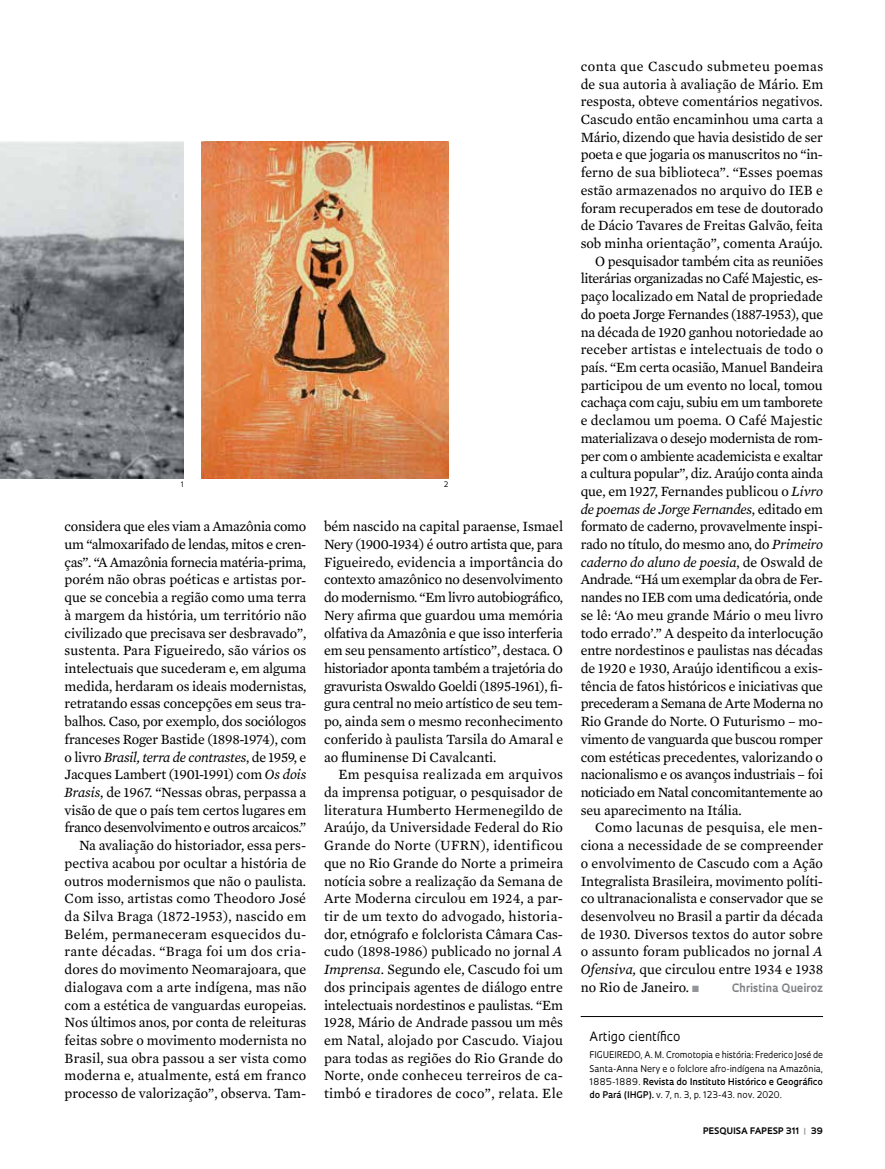
<style>
.page{position:relative;width:885px;height:1169px;background:#fff}
.page>*{position:absolute;margin:0;border:0;box-sizing:border-box;transform-origin:0 0}
.t1{font:14.4px/17.7px "Mercury Text G2";letter-spacing:-.005em;color:#000;text-align:justify}
.t2{font:14.4px "Mercury Text G2";letter-spacing:-.025em;color:#000}
.t3{font:italic 14.4px "Mercury Text G2";letter-spacing:-.015em;color:#000}
.t4{font:14.4px "Mercury Text G2";letter-spacing:-.03em;color:#000}
.t5{font:14.4px "Mercury Text G2";letter-spacing:.035em;color:#000}
.t6{font:14.4px "Mercury Text G2";letter-spacing:.02em;color:#000}
.t7{font:12.6px "Oculum";letter-spacing:-.005em;color:#000}
.t8{font:700 11.25px "Oculum";color:#808285}
.t9{font:9px/13.2px "Oculum";letter-spacing:-.005em;color:#000;text-align:justify}
.t10{font:700 8.7px "Oculum";letter-spacing:.015em;color:#000}
.t11{font:7.35px "Oculum";color:#000}
.s1{font-style:italic}
.s2{font-style:normal}
.s3{color:#939598}
.s4{font-weight:600}
</style>
<div class="page">
<img style="left:0;top:142px;width:184px;height:336px">
<svg style="left:0;top:141px;width:8px;height:216px;background:#acafb2"></svg>
<hr style="left:581px;top:1016px;width:242px;height:1px;background:#000">
<img style="left:202px;top:142px;width:246px;height:336px">
<p class="t11" style="left:181px;top:479px;width:5px">1</p>
<p class="t11" style="left:444px;top:479px;width:6px">2</p>
<p class="t1" style="left:65px;top:517px;width:243px;text-align:right">considera que eles viam a Amazônia como um “almoxarifado de lendas, mitos e cren&shy;ças”. “A Amazônia fornecia matéria-prima, porém não obras poéticas e artistas por&shy;que se concebia a região como uma terra à margem da história, um território não civilizado que precisava ser desbravado”, sustenta. Para Figueiredo, são vários os intelectuais que sucederam e, em alguma medida, herdaram os ideais modernistas, retratando essas concepções em seus tra&shy;balhos. Caso, por exemplo, dos sociólogos franceses Roger Bastide (1898-1974), com o livro <span class="s1">Brasil, terra de contrastes</span>, de 1959, e Jacques Lambert (1901-1991) com <span class="s1">Os dois Brasis</span>, de 1967. “Nessas obras, perpassa a visão de que o país tem certos lugares em franco desenvolvimento e outros arcaicos.” Na avaliação do historiador, essa pers&shy;pectiva acabou por ocultar a história de outros modernismos que não o paulista.<br>Com isso, artistas como Theodoro José da Silva Braga (1872-1953), nascido em Belém, permaneceram esquecidos du&shy;rante décadas. “Braga foi um dos cria&shy;dores do movimento Neomarajoara, que dialogava com a arte indígena, mas não com a estética de vanguardas europeias.<br>Nos últimos anos, por conta de releituras feitas sobre o movimento modernista no Brasil, sua obra passou a ser vista como moderna e, atualmente, está em franco processo de valorização”, observa. Tam-</p>
<p class="t1" style="left:324px;top:517px;width:241px">bém nascido na capital paraense, Ismael Nery (1900-1934) é outro artista que, para Figueiredo, evidencia a importância do contexto amazônico no desenvolvimento do modernismo. “Em livro autobiográfico, Nery afirma que guardou uma memória olfativa da Amazônia e que isso interferia em seu pensamento artístico”, destaca. O historiador aponta também a trajetória do gravurista Oswaldo Goeldi (1895-1961), fi&shy;gura central no meio artístico de seu tem&shy;po, ainda sem o mesmo reconhecimento conferido à paulista Tarsila do Amaral e ao fluminense Di Cavalcanti.</p>
<p class="t1" style="left:324px;top:765px;width:241px;text-indent:14px">Em pesquisa realizada em arquivos da imprensa potiguar, o pesquisador de literatura Humberto Hermenegildo de Araújo, da Universidade Federal do Rio Grande do Norte (UFRN), identificou que no Rio Grande do Norte a primeira notícia sobre a realização da Semana de Arte Moderna circulou em 1924, a par&shy;tir de um texto do advogado, historia&shy;dor, etnógrafo e folclorista Câmara Cas&shy;cudo (1898-1986) publicado no jornal <span class="s1">A Imprensa</span>. Segundo ele, Cascudo foi um dos principais agentes de diálogo entre intelectuais nordestinos e paulistas. “Em 1928, Mário de Andrade passou um mês em Natal, alojado por Cascudo. Viajou para todas as regiões do Rio Grande do Norte, onde conheceu terreiros de ca&shy;timbó e tiradores de coco”, relata. Ele</p>
<p class="t5" style="left:581px;top:56px;width:244px">conta que Cascudo submeteu poemas</p>
<p class="t1" style="left:581px;top:74px;width:244px">de sua autoria à avaliação de Mário. Em</p>
<p class="t1" style="left:581px;top:92px;width:244px">resposta, obteve comentários negativos.</p>
<p class="t1" style="left:581px;top:110px;width:244px">Cascudo então encaminhou uma carta a</p>
<p class="t1" style="left:581px;top:127px;width:244px">Mário, dizendo que havia desistido de ser</p>
<p class="t1" style="left:581px;top:145px;width:244px">poeta e que jogaria os manuscritos no “in-</p>
<p class="t1" style="left:581px;top:163px;width:244px">ferno de sua biblioteca”. “Esses poemas</p>
<p class="t1" style="left:581px;top:180px;width:244px">estão armazenados no arquivo do IEB e</p>
<p class="t1" style="left:581px;top:198px;width:244px">foram recuperados em tese de doutorado</p>
<p class="t1" style="left:581px;top:216px;width:244px">de Dácio Tavares de Freitas Galvão, feita</p>
<p class="t1" style="left:581px;top:233px;width:243px">sob minha orientação”, comenta Araújo.</p>
<p class="t1" style="left:595px;top:251px;width:230px">O pesquisador também cita as reuniões</p>
<p class="t2" style="left:581px;top:268px;width:244px">literárias organizadas no Café Majestic, es-</p>
<p class="t1" style="left:581px;top:287px;width:244px">paço localizado em Natal de propriedade</p>
<p class="t1" style="left:581px;top:304px;width:244px">do poeta Jorge Fernandes (1887-1953), que</p>
<p class="t1" style="left:581px;top:322px;width:244px">na década de 1920 ganhou notoriedade ao</p>
<p class="t1" style="left:581px;top:340px;width:244px">receber artistas e intelectuais de todo o</p>
<p class="t1" style="left:581px;top:357px;width:244px">país. “Em certa ocasião, Manuel Bandeira</p>
<p class="t1" style="left:581px;top:375px;width:244px">participou de um evento no local, tomou</p>
<p class="t1" style="left:581px;top:393px;width:244px">cachaça com caju, subiu em um tamborete</p>
<p class="t1" style="left:581px;top:410px;width:244px">e declamou um poema. O Café Majestic</p>
<p class="t2" style="left:581px;top:427px;width:244px">materializava o desejo modernista de rom-</p>
<p class="t2" style="left:581px;top:445px;width:244px">per com o ambiente academicista e exaltar</p>
<p class="t1" style="left:581px;top:464px;width:244px">a cultura popular”, diz. Araújo conta ainda</p>
<p class="t1" style="left:581px;top:481px;width:244px">que, em 1927, Fernandes publicou o <span class="s1">Livro</span></p>
<p class="t3" style="left:581px;top:498px;width:244px">de poemas de Jorge Fernandes<span class="s2">, editado em</span></p>
<p class="t1" style="left:581px;top:517px;width:244px">formato de caderno, provavelmente inspi-</p>
<p class="t1" style="left:581px;top:534px;width:244px">rado no título, do mesmo ano, do <span class="s1">Primeiro</span></p>
<p class="t3" style="left:581px;top:551px;width:244px">caderno do aluno de poesia<span class="s2">, de Oswald de</span></p>
<p class="t4" style="left:581px;top:569px;width:244px">Andrade. “Há um exemplar da obra de Fer-</p>
<p class="t2" style="left:581px;top:587px;width:244px">nandes no IEB com uma dedicatória, onde</p>
<p class="t1" style="left:581px;top:605px;width:244px">se lê: ‘Ao meu grande Mário o meu livro</p>
<p class="t1" style="left:581px;top:623px;width:244px">todo errado’.” A despeito da interlocução</p>
<p class="t1" style="left:581px;top:641px;width:244px">entre nordestinos e paulistas nas décadas</p>
<p class="t1" style="left:581px;top:658px;width:244px">de 1920 e 1930, Araújo identificou a exis-</p>
<p class="t1" style="left:581px;top:676px;width:244px">tência de fatos históricos e iniciativas que</p>
<p class="t4" style="left:581px;top:693px;width:244px">precederam a Semana de Arte Moderna no</p>
<p class="t1" style="left:581px;top:711px;width:244px">Rio Grande do Norte. O Futurismo – mo-</p>
<p class="t1" style="left:581px;top:729px;width:244px">vimento de vanguarda que buscou romper</p>
<p class="t1" style="left:581px;top:747px;width:244px">com estéticas precedentes, valorizando o</p>
<p class="t1" style="left:581px;top:765px;width:244px">nacionalismo e os avanços industriais – foi</p>
<p class="t2" style="left:581px;top:781px;width:244px">noticiado em Natal concomitantemente ao</p>
<p class="t1" style="left:581px;top:800px;width:163px">seu aparecimento na Itália.</p>
<p class="t6" style="left:595px;top:817px;width:229px">Como lacunas de pesquisa, ele men-</p>
<p class="t1" style="left:581px;top:835px;width:244px">ciona a necessidade de se compreender</p>
<p class="t1" style="left:581px;top:853px;width:244px">o envolvimento de Cascudo com a Ação</p>
<p class="t1" style="left:581px;top:871px;width:244px">Integralista Brasileira, movimento políti-</p>
<p class="t1" style="left:581px;top:889px;width:244px">co ultranacionalista e conservador que se</p>
<p class="t1" style="left:581px;top:906px;width:244px">desenvolveu no Brasil a partir da década</p>
<p class="t1" style="left:581px;top:924px;width:244px">de 1930. Diversos textos do autor sobre</p>
<p class="t1" style="left:581px;top:942px;width:244px">o assunto foram publicados no jornal <span class="s1">A</span></p>
<p class="t1" style="left:581px;top:959px;width:244px"><span class="s1">Ofensiva,</span> que circulou entre 1934 e 1938</p>
<p class="t1" style="left:581px;top:977px;width:120px">no Rio de Janeiro. <span class="s3">■</span></p>
<p class="t8" style="left:732px;top:980px;width:93px">Christina Queiroz</p>
<p class="t7" style="left:590px;top:1028px;width:92px">Artigo científico</p>
<p class="t9" style="left:590px;top:1048px;width:235px">FIGUEIREDO, A. M. Cromotopia e história: Frederico José de Santa-Anna Nery e o folclore afro-indígena na Amazônia, 1885-1889. <span class="s4">Revista do Instituto Histórico e Geográfico do Pará (IHGP).</span> v. 7, n. 3, p. 123-43. nov. 2020.</p>
<p class="t10" style="left:703px;top:1124px;width:122px">PESQUISA FAPESP 311 <span class="s3">|</span> 39</p>
</div>
